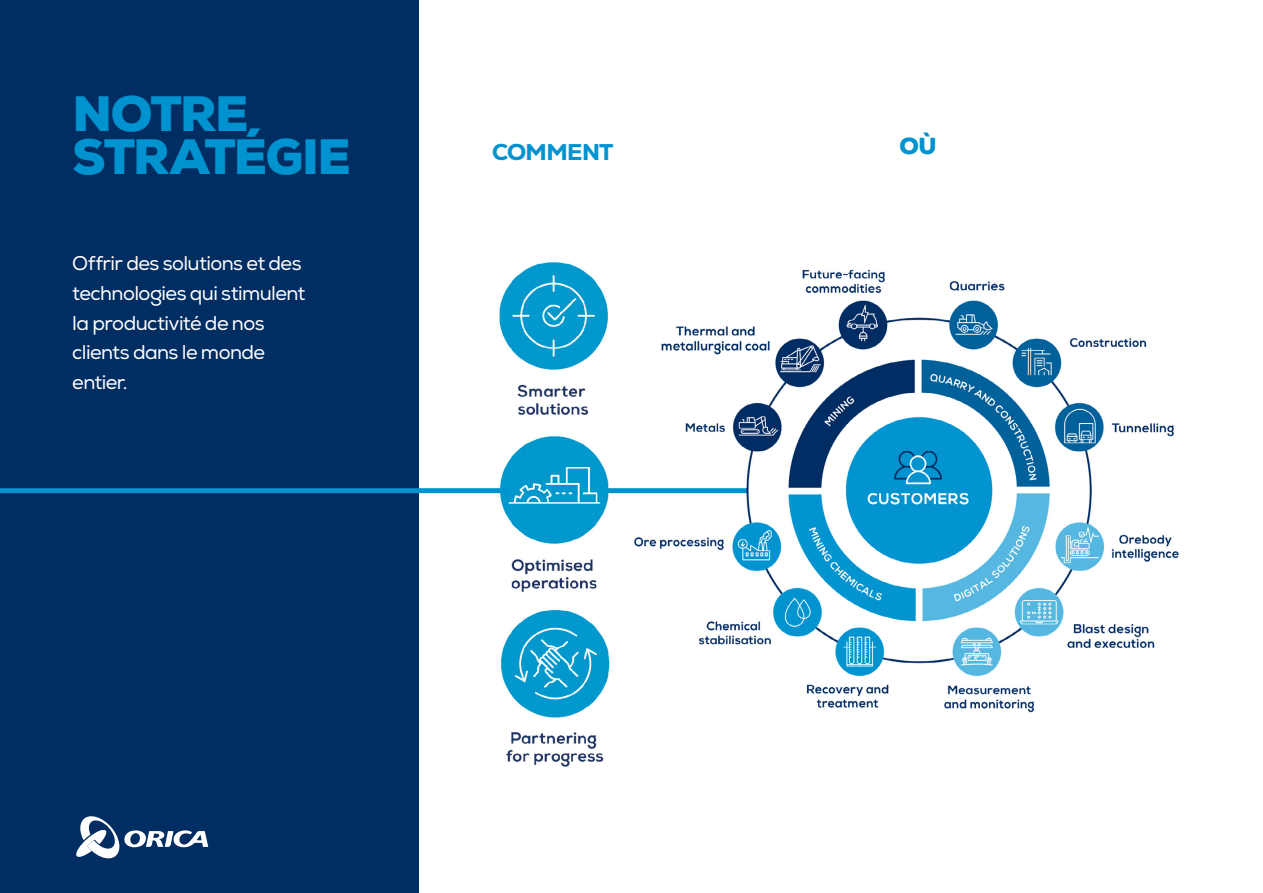
<style>
.page{position:relative;width:1263px;height:893px;background:#fff}
.page>*{position:absolute;margin:0;border:0;box-sizing:border-box;transform-origin:0 0}
.t1{font:900 49.65px/43px "Nexa";letter-spacing:-.035em;color:#0093d0}
.t2{font:800 23.1px "Nexa";letter-spacing:-.03em;color:#0093d0}
.t3{font:900 23.1px "Nexa";color:#0093d0}
.t4{font:19.8px/29.7px "Nexa";letter-spacing:-.03em;color:#fff}
</style>
<div class="page">
<div style="left:0;top:0;width:418px;height:893px;background:#002d62"></div>
<img style="left:489px;top:262px;width:125px;height:505px">
<div style="left:0;top:488px;width:508px;height:5px;background:#0093d0"></div>
<div style="left:607px;top:488px;width:141px;height:5px;background:#0093d0"></div>
<img style="left:614px;top:269px;width:565px;height:444px">
<svg style="left:76px;top:816px;width:132px;height:43px"></svg>
<h1 class="t1" style="left:73px;top:92px;width:280px">NOTRE<br>STRATÉGIE</h1>
<p class="t4" style="left:72px;top:249px;width:235px">Offrir des solutions et des technologies qui stimulent la productivité de nos clients dans le monde entier.</p>
<p class="t2" style="left:492px;top:137px;width:123px">COMMENT</p>
<p class="t3" style="left:899px;top:132px;width:39px">OÙ</p>
</div>
